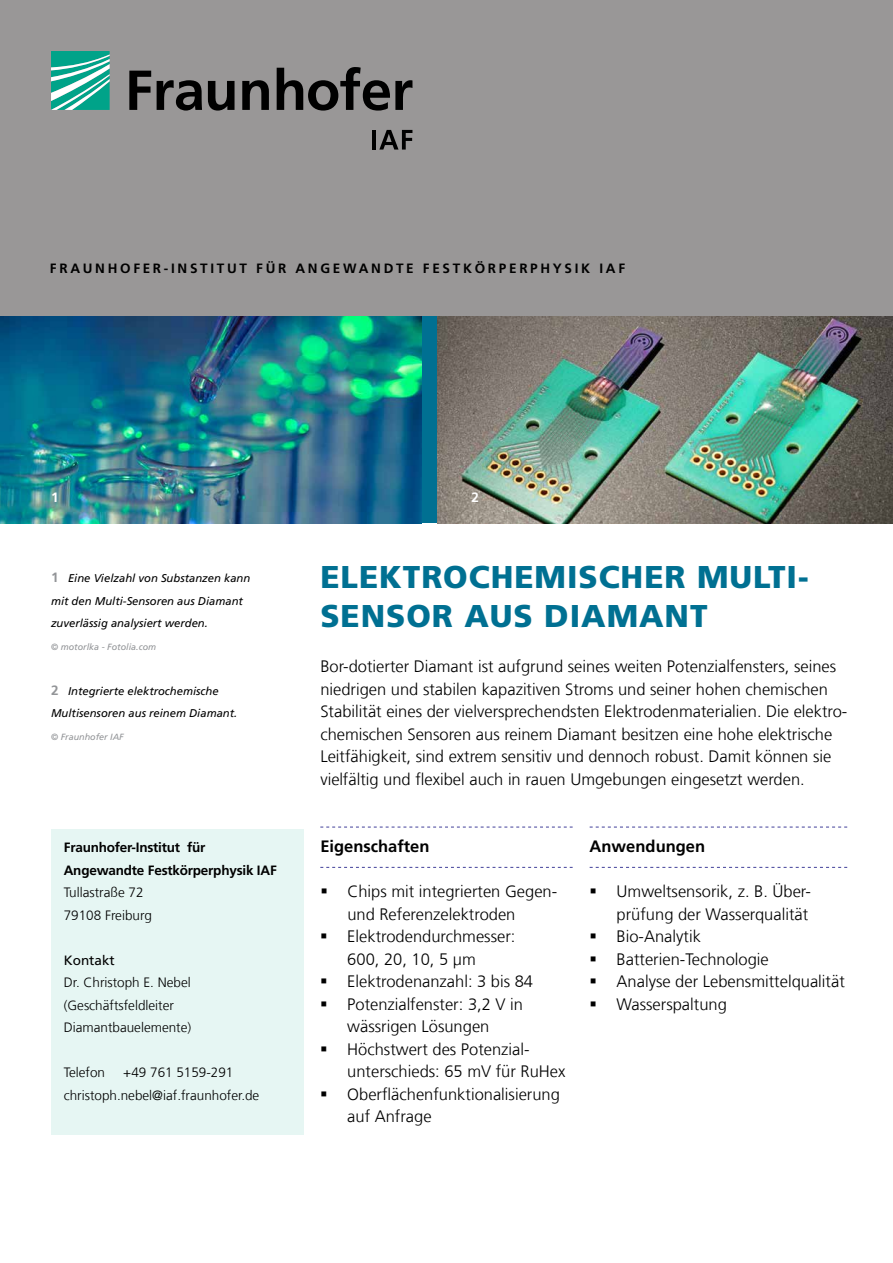
<style>
.page{position:relative;width:893px;height:1263px;background:#fff}
.page>*{position:absolute;margin:0;border:0;box-sizing:border-box;transform-origin:0 0}
.t1{font:900 31.5px/39px "Frutiger LT Com";letter-spacing:.03em;color:#007092}
.t2{font:300 16.5px/22.5px "Frutiger LT Com";color:#000}
.t3{font:700 16.5px "Frutiger LT Com";color:#000}
.t4{font:300 13.5px/22.5px "Frutiger LT Com";color:#000}
.t5{font:700 13.5px/22.5px "Frutiger LT Com";letter-spacing:-.015em;color:#000}
.t6{font:700 13.5px "Frutiger LT Com";letter-spacing:.2em;color:#000}
.t7{font:13.5px "Frutiger LT Com";color:#000}
.t8{font:700 13.5px "Frutiger LT Com";color:#fff}
.t9{font:italic 11.25px/22.5px "Frutiger LT Com";color:#000}
.t10{font:italic 9px "Frutiger LT Com";color:#939598}
.s1{font-weight:700;font-style:normal;font-size:13.5px;color:#939598}
</style>
<div class="page">
<div style="left:415px;top:306px;width:31px;height:217px;background:#007092"></div>
<img style="left:438px;top:315px;width:455px;height:208px">
<img style="left:0;top:315px;width:421px;height:208px">
<svg style="left:320px;top:827px;width:253px;height:1px"></svg>
<svg style="left:320px;top:867px;width:253px;height:1px"></svg>
<div style="left:51px;top:829px;width:252px;height:306px;background:#e6f6f3"></div>
<div style="left:0;top:0;width:893px;height:315px;background:#999797"></div>
<svg style="left:51px;top:51px;width:59px;height:59px;background:#4abba9"></svg>
<svg style="left:129px;top:67px;width:283px;height:44px"></svg>
<hr style="left:372px;top:130px;width:4px;height:20px;background:#000">
<svg style="left:379px;top:130px;width:33px;height:20px"></svg>
<svg style="left:590px;top:827px;width:257px;height:1px"></svg>
<svg style="left:590px;top:867px;width:257px;height:1px"></svg>
<p class="t6" style="left:50px;top:260px;width:356px">FRAUNHOFER-INSTITUT Für an ge wan dte</p>
<p class="t5" style="left:423px;top:257px;width:11px">fest</p>
<p class="t5" style="left:463px;top:257px;width:146px">kör per ph ysi k iaf</p>
<p class="t8" style="left:51px;top:490px;width:9px">1</p>
<p class="t9" style="left:51px;top:567px;width:201px"><span class="s1">1</span> Eine Vielzahl von Substanzen kann mit den Multi-Sensoren aus Diamant zuverlässig analysiert werden.</p>
<p class="t10" style="left:51px;top:641px;width:107px">© motorlka - Fotolia.com</p>
<p class="t9" style="left:51px;top:679px;width:188px"><span class="s1">2</span> Integrierte elektrochemische<br>Multisensoren aus reinem Diamant.</p>
<p class="t10" style="left:51px;top:731px;width:74px">© Fraunhofer IAF</p>
<p class="t5" style="left:64px;top:836px;width:214px">Fraunhofer-Institut für<br>Angewandte Festkörperphysik IAF</p>
<p class="t4" style="left:64px;top:881px;width:90px">Tullastraße 72<br>79108 Freiburg</p>
<p class="t7" style="left:64px;top:952px;width:53px">Kontakt</p>
<p class="t4" style="left:64px;top:971px;width:129px">Dr. Christoph E. Nebel (Geschäftsfeldleiter<br>Diamantbauelemente)</p>
<p class="t4" style="left:64px;top:1061px;width:43px">Telefon</p>
<p class="t4" style="left:64px;top:1061px;width:197px;text-indent:60px">+49 761 5159-291 christoph.nebel@iaf.fraunhofer.de</p>
<p class="t8" style="left:472px;top:489px;width:9px">2</p>
<h1 class="t1" style="left:320px;top:558px;width:490px">ELEKTROCHEMISCHER MULTI-<br>SENSOR AUS DIAMANT</h1>
<p class="t2" style="left:320px;top:655px;width:529px">Bor-dotierter Diamant ist aufgrund seines weiten Potenzialfensters, seines niedrigen und stabilen kapazitiven Stroms und seiner hohen chemischen Stabilität eines der vielversprechendsten Elektrodenmaterialien. Die elektro&shy;chemischen Sensoren aus reinem Diamant besitzen eine hohe elektrische Leitfähigkeit, sind extrem sensitiv und dennoch robust. Damit können sie vielfältig und flexibel auch in rauen Umgebungen eingesetzt werden.</p>
<p class="t3" style="left:320px;top:837px;width:111px">Eigenschaften</p>
<p class="t2" style="left:347px;top:880px;width:220px">Chips mit integrierten Gegen&shy;und Referenzelektroden<br>Elektrodendurchmesser:<br>600, 20, 10, 5 µm<br>Elektrodenanzahl: 3 bis 84<br>Potenzialfenster: 3,2 V in wässrigen Lösungen<br>Höchstwert des Potenzial&shy;unterschieds: 65 mV für RuHex<br>Oberflächenfunktionalisierung auf Anfrage</p>
<p class="t3" style="left:590px;top:837px;width:117px">Anwendungen</p>
<p class="t2" style="left:617px;top:880px;width:230px">Umweltsensorik, z. B. Über&shy;prüfung der Wasserqualität<br>Bio-Analytik<br>Batterien-Technologie<br>Analyse der Lebensmittelqualität<br>Wasserspaltung</p>
</div>
